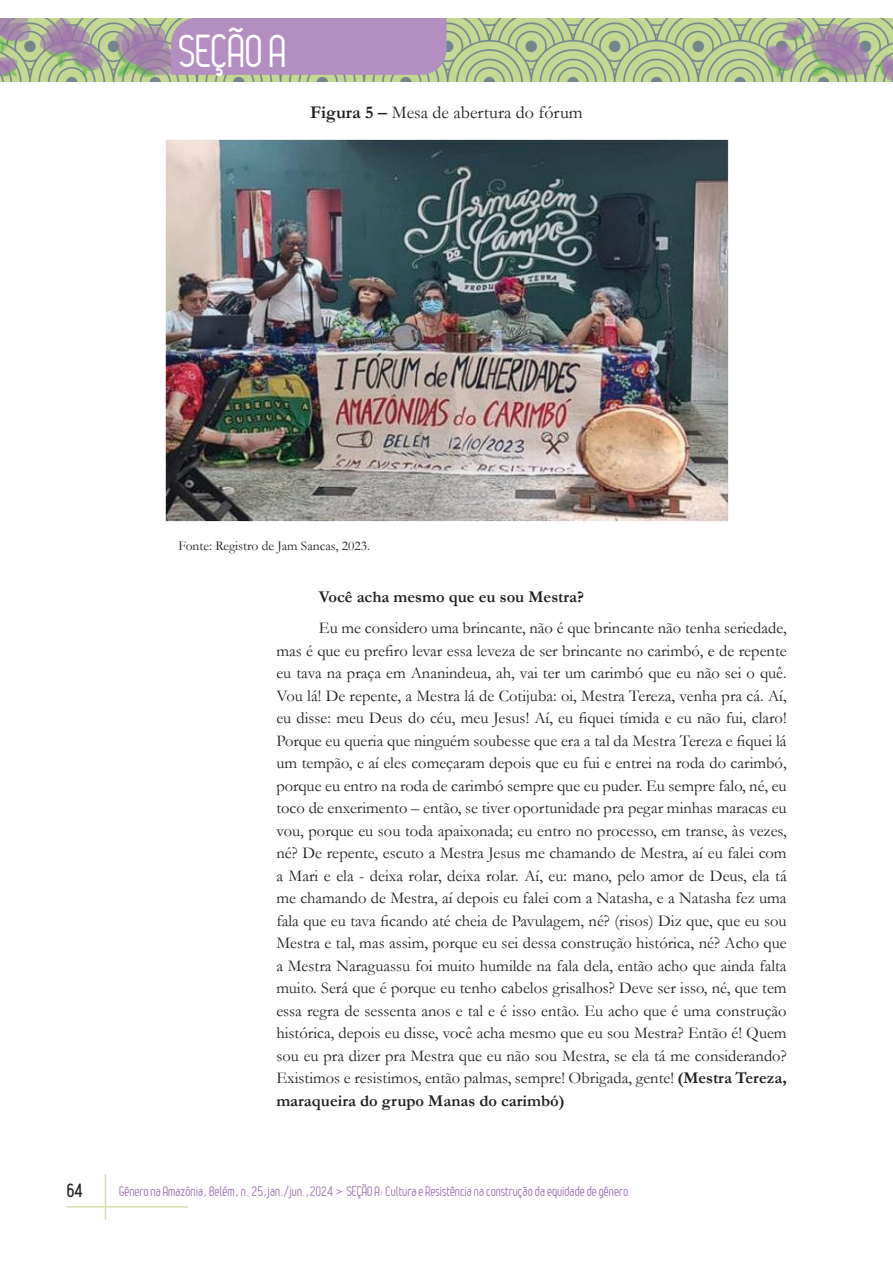
<style>
.page{position:relative;width:893px;height:1263px;background:#fff}
.page>*{position:absolute;margin:0;border:0;box-sizing:border-box;transform-origin:0 0}
.t1{font:45px "Leger";letter-spacing:-.01em;color:#fff}
.Título_1-imgs{font:18px "Garamond";color:#231f20}
.t2{font:700 18px "Leger";color:#231f20}
.Citação{font:16.5px/22.5px "Garamond";color:#231f20;text-align:justify}
.Citação-2{font:700 16.5px "Garamond";color:#231f20}
.t3{font:13.5px "Leger";color:#9f73af}
.Fonte{font:13.5px "Garamond";color:#231f20}
.s1{font-weight:700}
</style>
<div class="page">
<hr style="left:105px;top:1174px;width:1px;height:45px;background:#d2e0ac">
<hr style="left:67px;top:1206px;width:121px;height:1px;background:#d2e0ac">
<img style="left:0;top:18px;width:893px;height:64px">
<div style="left:171px;top:18px;width:275px;height:57px;background:#b28fc0"></div>
<img style="left:165px;top:139px;width:563px;height:382px">
<h1 class="t1" style="left:179px;top:26px;width:110px">SEÇÃO A</h1>
<p class="Título_1-imgs" style="left:310px;top:100px;width:274px"><span class="s1">Figura 5 –</span> Mesa de abertura do fórum</p>
<p class="Fonte" style="left:179px;top:537px;width:193px">Fonte: Registro de Jam Sancas, 2023.</p>
<p class="Citação-2" style="left:319px;top:586px;width:266px">Você acha mesmo que eu sou Mestra?</p>
<p class="Citação" style="left:276px;top:616px;width:512px;text-indent:43px">Eu me considero uma brincante, não é que brincante não tenha seriedade, mas é que eu prefiro levar essa leveza de ser brincante no carimbó, e de repente eu tava na praça em Ananindeua, ah, vai ter um carimbó que eu não sei o quê.<br>Vou lá! De repente, a Mestra lá de Cotijuba: oi, Mestra Tereza, venha pra cá. Aí, eu disse: meu Deus do céu, meu Jesus! Aí, eu fiquei tímida e eu não fui, claro!<br>Porque eu queria que ninguém soubesse que era a tal da Mestra Tereza e fiquei lá um tempão, e aí eles começaram depois que eu fui e entrei na roda do carimbó, porque eu entro na roda de carimbó sempre que eu puder. Eu sempre falo, né, eu toco de enxerimento – então, se tiver oportunidade pra pegar minhas maracas eu vou, porque eu sou toda apaixonada; eu entro no processo, em transe, às vezes, né? De repente, escuto a Mestra Jesus me chamando de Mestra, aí eu falei com a Mari e ela - deixa rolar, deixa rolar. Aí, eu: mano, pelo amor de Deus, ela tá me chamando de Mestra, aí depois eu falei com a Natasha, e a Natasha fez uma fala que eu tava ficando até cheia de Pavulagem, né? (risos) Diz que, que eu sou Mestra e tal, mas assim, porque eu sei dessa construção histórica, né? Acho que a Mestra Naraguassu foi muito humilde na fala dela, então acho que ainda falta muito. Será que é porque eu tenho cabelos grisalhos? Deve ser isso, né, que tem essa regra de sessenta anos e tal e é isso então. Eu acho que é uma construção histórica, depois eu disse, você acha mesmo que eu sou Mestra? Então é! Quem sou eu pra dizer pra Mestra que eu não sou Mestra, se ela tá me considerando?<br>Existimos e resistimos, então palmas, sempre! Obrigada, gente! <span class="s1">(Mestra Tereza, maraqueira do grupo Manas do carimbó)</span></p>
<p class="t2" style="left:67px;top:1180px;width:17px">64</p>
<p class="t3" style="left:119px;top:1183px;width:510px">Gênero na Amazônia, Belém, n. 25,jan./jun.,2024 &gt; SEÇÃO A: Cultura e Resistência na construção da equidade de gênero</p>
</div>
